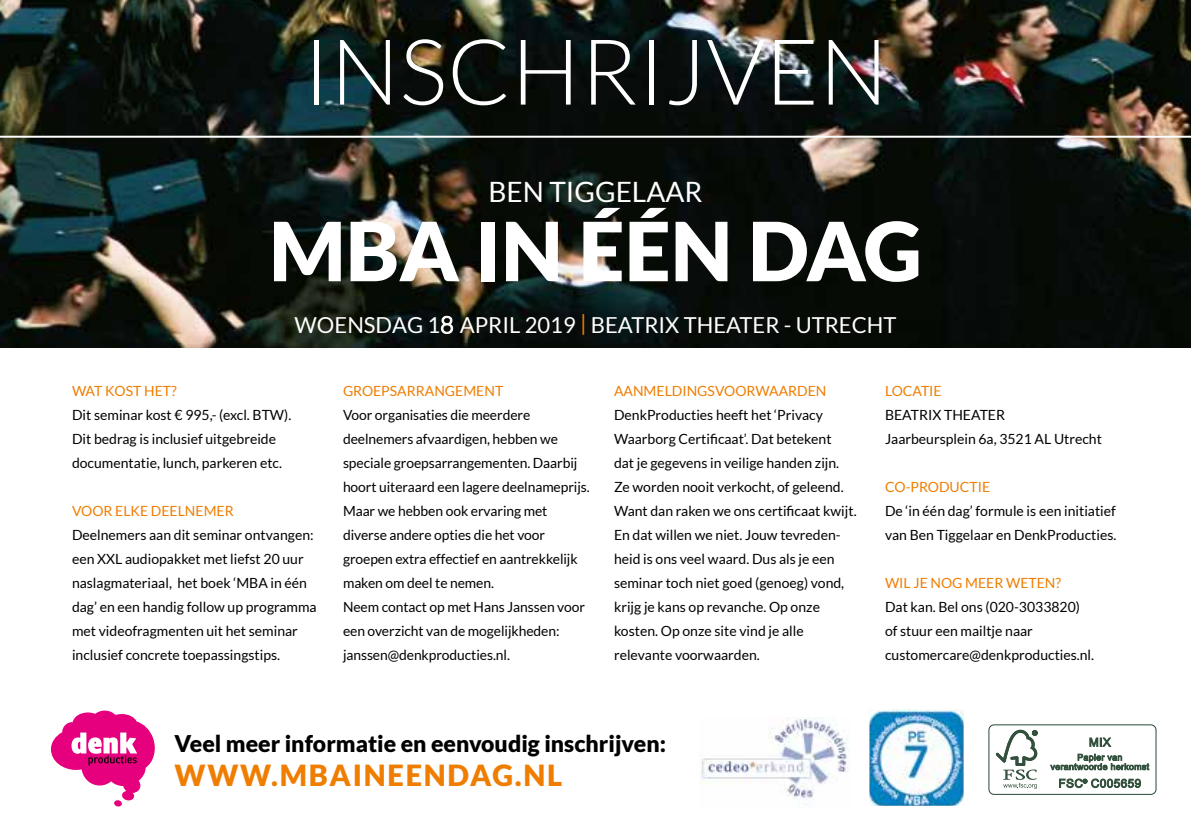
<style>
.page{position:relative;width:1191px;height:840px;background:#fff}
.page>*{position:absolute;margin:0;border:0;box-sizing:border-box;transform-origin:0 0}
.t1{font:300 91.2px "Lato";color:#fff}
.t2{font:900 81.6px "Lato";color:#fff}
.t3{font:900 29px "Lato";letter-spacing:.06em;color:#ef7d00}
.t4{font:28px "Lato";color:#fff}
.t5{font:900 23px "Lato";color:#000}
.t6{font:22px "Lato";color:#fff}
.t7{font:14px/24px "Lato";color:#000}
.t8{font:14px "Lato";color:#ef7d00}
.s1{font-family:"Helvetica";font-weight:300;font-size:24px}
.s2{color:#ef7d00}
</style>
<div class="page">
<img style="left:0;top:0;width:1191px;height:348px">
<hr style="left:0;top:136px;width:1191px;height:2px;background:#fff">
<svg style="left:114px;top:799px;width:8px;height:7px"></svg>
<svg style="left:51px;top:710px;width:104px;height:90px"></svg>
<div style="left:988px;top:724px;width:168px;height:70px;border:1px solid #32503c;border-radius:5px"></div>
<svg style="left:995px;top:729px;width:42px;height:59px"></svg>
<svg style="left:1089px;top:737px;width:22px;height:9px"></svg>
<svg style="left:1050px;top:753px;width:99px;height:18px"></svg>
<svg style="left:1059px;top:778px;width:82px;height:9px"></svg>
<img style="left:869px;top:709px;width:94px;height:96px">
<img style="left:699px;top:717px;width:150px;height:88px">
<h1 class="t1" style="left:303px;top:23px;width:586px">INSCHRIJVEN</h1>
<h3 class="t4" style="left:488px;top:176px;width:215px">BEN TIGGELAAR</h3>
<h2 class="t2" style="left:269px;top:203px;width:654px">MBA IN ÉÉN DAG</h2>
<h3 class="t6" style="left:294px;top:313px;width:603px">WOENSDAG 1<span class="s1">8</span> APRIL 2019 <span class="s2">|</span> BEATRIX THEATER - UTRECHT</h3>
<p class="t8" style="left:72px;top:382px;width:106px">WAT KOST HET?</p>
<p class="t7" style="left:72px;top:402px;width:221px">Dit seminar kost € 995,- (excl. BTW).<br>Dit bedrag is inclusief uitgebreide documentatie, lunch, parkeren etc.</p>
<p class="t8" style="left:72px;top:502px;width:163px">VOOR ELKE DEELNEMER</p>
<p class="t7" style="left:72px;top:522px;width:246px">Deelnemers aan dit seminar ontvangen: een XXL audiopakket met liefst 20 uur naslagmateriaal, het boek ‘MBA in één dag’ en een handig follow up programma met videofragmenten uit het seminar inclusief concrete toepassingstips.</p>
<p class="t8" style="left:343px;top:382px;width:162px">GROEPSARRANGEMENT</p>
<p class="t7" style="left:343px;top:402px;width:248px">Voor organisaties die meerdere deelnemers afvaardigen, hebben we speciale groepsarrangementen. Daarbij hoort uiteraard een lagere deelnameprijs.<br>Maar we hebben ook ervaring met diverse andere opties die het voor groepen extra effectief en aantrekkelijk maken om deel te nemen.<br>Neem contact op met Hans Janssen voor een overzicht van de mogelijkheden: janssen@denkproducties.nl.</p>
<p class="t8" style="left:614px;top:382px;width:214px">AANMELDINGSVOORWAARDEN</p>
<p class="t7" style="left:614px;top:402px;width:244px">DenkProducties heeft het ‘Privacy Waarborg Certificaat’. Dat betekent<br>dat je gegevens in veilige handen zijn.<br>Ze worden nooit verkocht, of geleend.<br>Want dan raken we ons certificaat kwijt.<br>En dat willen we niet. Jouw tevreden&shy;heid is ons veel waard. Dus als je een seminar toch niet goed (genoeg) vond, krijg je kans op revanche. Op onze kosten. Op onze site vind je alle relevante voorwaarden.</p>
<h3 class="t5" style="left:174px;top:729px;width:493px">Veel meer informatie en eenvoudig inschrijven:</h3>
<h3 class="t3" style="left:174px;top:757px;width:389px">WWW.MBAINEENDAG.NL</h3>
<p class="t8" style="left:885px;top:382px;width:58px">LOCATIE</p>
<p class="t7" style="left:885px;top:402px;width:218px">BEATRIX THEATER<br>Jaarbeursplein 6a, 3521 AL Utrecht</p>
<p class="t8" style="left:885px;top:478px;width:107px">CO-PRODUCTIE</p>
<p class="t7" style="left:885px;top:498px;width:233px">De ‘in één dag’ formule is een initiatief van Ben Tiggelaar en DenkProducties.</p>
<p class="t8" style="left:885px;top:574px;width:178px">WIL JE NOG MEER WETEN?</p>
<p class="t7" style="left:885px;top:594px;width:211px">Dat kan. Bel ons (020-3033820) of stuur een mailtje naar customercare@denkproducties.nl.</p>
</div>
